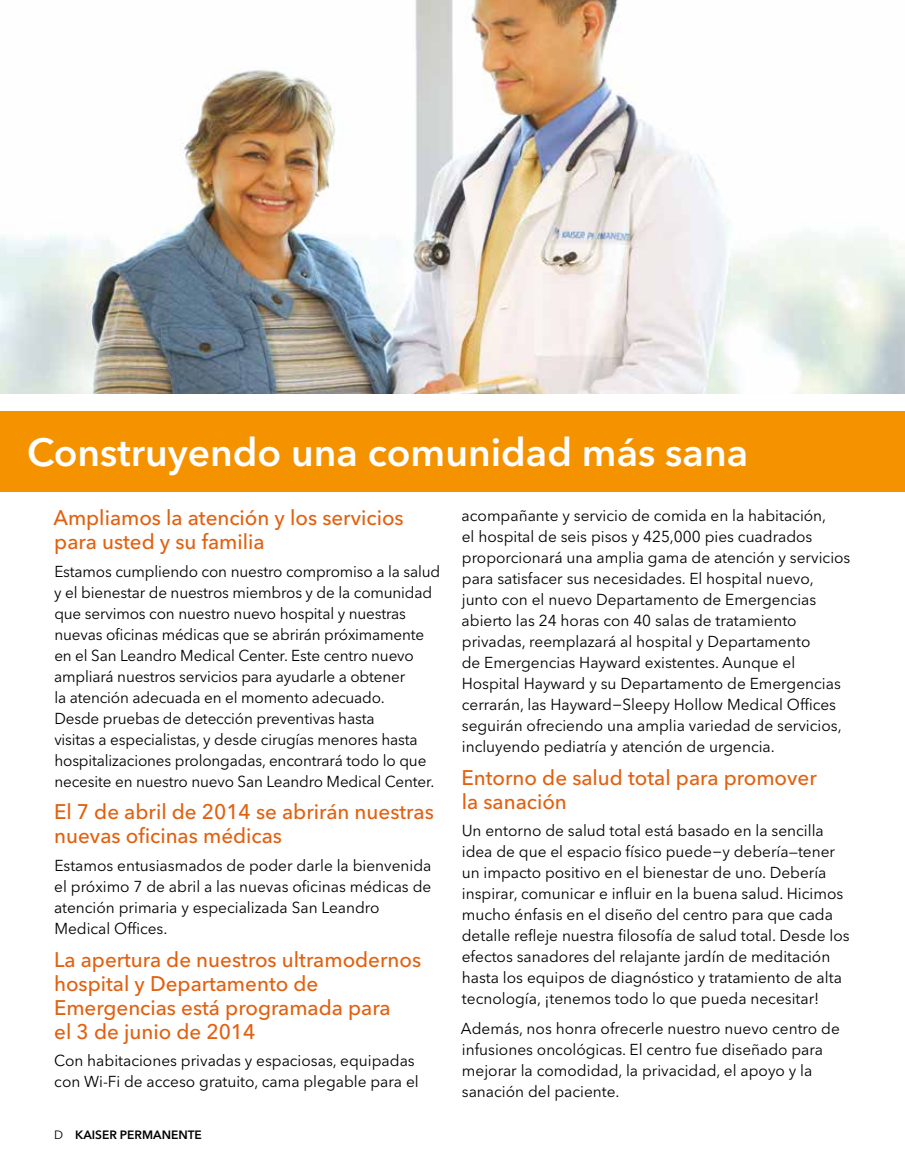
<style>
.page{position:relative;width:905px;height:1168px;background:#fff}
.page>*{position:absolute;margin:0;border:0;box-sizing:border-box;transform-origin:0 0}
.t1{font:600 39px "Avenir Next LT Pro";color:#fff}
.t2{font:500 21px/24px "Avenir Next LT Pro";color:#e2600f}
.body_text{font:15.75px/21px "Avenir Next LT Pro";color:#000}
.t3{font:600 12px "Avenir Next LT Pro";color:#000}
.s1{font-weight:400}
</style>
<div class="page">
<div style="left:0;top:411px;width:904px;height:80px;background:#f49200"></div>
<img style="left:0;top:0;width:904px;height:393px">
<h2 class="t1" style="left:27px;top:429px;width:722px">Construyendo una comunidad más sana</h2>
<h3 class="t2" style="left:53px;top:506px;width:352px">Ampliamos la atención y los servicios para usted y su familia</h3>
<p class="body_text" style="left:54px;top:561px;width:387px">Estamos cumpliendo con nuestro compromiso a la salud y el bienestar de nuestros miembros y de la comunidad que servimos con nuestro nuevo hospital y nuestras nuevas oficinas médicas que se abrirán próximamente en el San Leandro Medical Center. Este centro nuevo ampliará nuestros servicios para ayudarle a obtener<br>la atención adecuada en el momento adecuado.<br>Desde pruebas de detección preventivas hasta<br>visitas a especialistas, y desde cirugías menores hasta hospitalizaciones prolongadas, encontrará todo lo que necesite en nuestro nuevo San Leandro Medical Center.</p>
<h3 class="t2" style="left:54px;top:800px;width:381px">El 7 de abril de 2014 se abrirán nuestras nuevas oficinas médicas</h3>
<p class="body_text" style="left:54px;top:855px;width:379px">Estamos entusiasmados de poder darle la bienvenida el próximo 7 de abril a las nuevas oficinas médicas de atención primaria y especializada San Leandro Medical Offices.</p>
<h3 class="t2" style="left:54px;top:947px;width:369px">La apertura de nuestros ultramodernos hospital y Departamento de<br>Emergencias está programada para<br>el 3 de junio de 2014</h3>
<p class="body_text" style="left:54px;top:1050px;width:366px">Con habitaciones privadas y espaciosas, equipadas con Wi-Fi de acceso gratuito, cama plegable para el</p>
<p class="body_text" style="left:461px;top:505px;width:390px">acompañante y servicio de comida en la habitación,<br>el hospital de seis pisos y 425,000 pies cuadrados proporcionará una amplia gama de atención y servicios para satisfacer sus necesidades. El hospital nuevo, junto con el nuevo Departamento de Emergencias abierto las 24 horas con 40 salas de tratamiento privadas, reemplazará al hospital y Departamento<br>de Emergencias Hayward existentes. Aunque el Hospital Hayward y su Departamento de Emergencias cerrarán, las Hayward−Sleepy Hollow Medical Offices seguirán ofreciendo una amplia variedad de servicios, incluyendo pediatría y atención de urgencia.</p>
<h3 class="t2" style="left:461px;top:765px;width:357px">Entorno de salud total para promover la sanación</h3>
<p class="body_text" style="left:461px;top:820px;width:389px">Un entorno de salud total está basado en la sencilla idea de que el espacio físico puede−y debería—tener un impacto positivo en el bienestar de uno. Debería inspirar, comunicar e influir en la buena salud. Hicimos mucho énfasis en el diseño del centro para que cada detalle refleje nuestra filosofía de salud total. Desde los efectos sanadores del relajante jardín de meditación hasta los equipos de diagnóstico y tratamiento de alta tecnología, ¡tenemos todo lo que pueda necesitar!</p>
<p class="body_text" style="left:461px;top:1018px;width:380px">Además, nos honra ofrecerle nuestro nuevo centro de infusiones oncológicas. El centro fue diseñado para mejorar la comodidad, la privacidad, el apoyo y la sanación del paciente.</p>
<p class="t3" style="left:54px;top:1127px;width:149px"><span class="s1">D</span> KAISER PERMANENTE</p>
</div>
